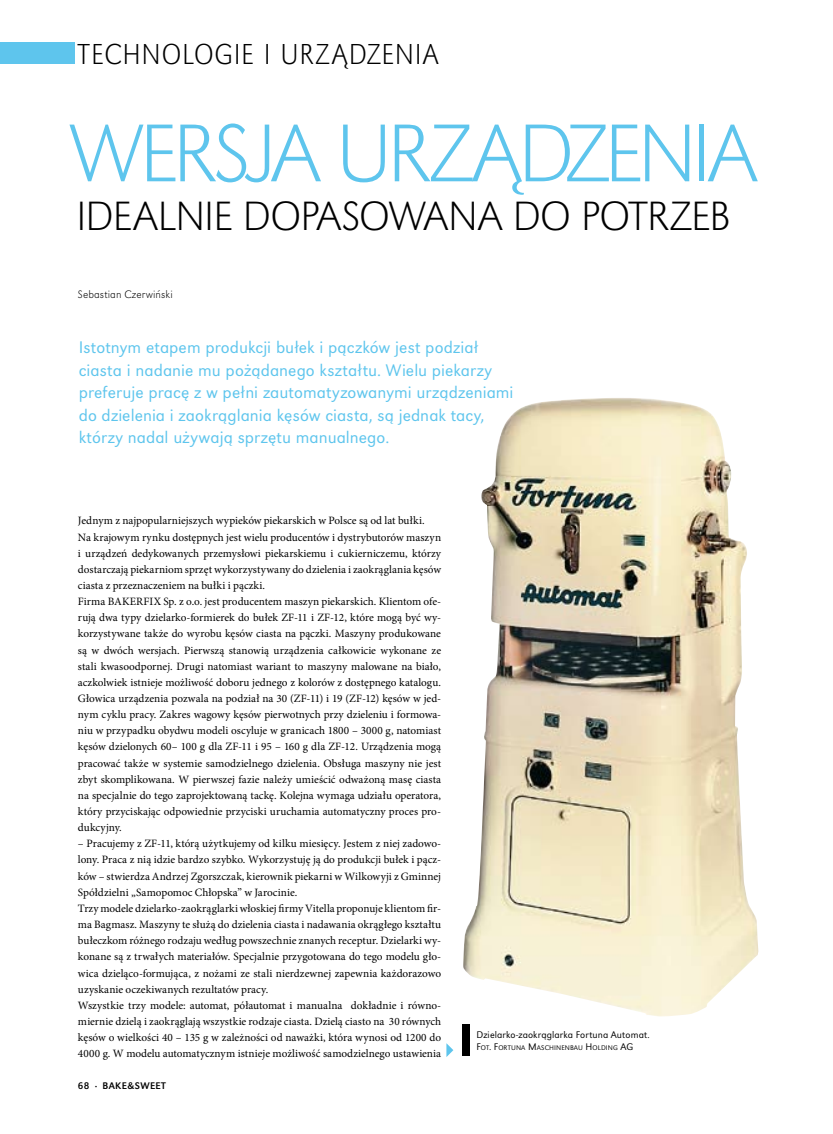
<style>
.page{position:relative;width:833px;height:1134px;background:#fff}
.page>*{position:absolute;margin:0;border:0;box-sizing:border-box;transform-origin:0 0}
.t1{font:300 expanded 85px "URW Grotesk TCE";letter-spacing:-.05em;color:#5ec5ed}
.t2{font:300 expanded 42.5px "URW Grotesk TCE";letter-spacing:-.01em;color:#000}
.t3{font:30px "URW Grotesk TCE Ext Lig Ext Nar";letter-spacing:.03em;color:#000}
.t4{font:300 17.5px/22.5px "URW Grotesk TCE";letter-spacing:.005em;color:#5ec5ed}
.t5{font:11.25px/16.1px "Minion Pro";color:#000}
.t6{font:300 expanded 11.25px "URW Grotesk TCE";letter-spacing:.01em;color:#000}
.t7{font:300 10px "URW Grotesk TCE";letter-spacing:.01em;color:#000}
.t8{font:10px "URW Grotesk TCE";letter-spacing:.025em;color:#000}
.t9{font:300 7px "URW Grotesk TCE";letter-spacing:.015em;color:#000}
.s1{font-size:10px}
</style>
<div class="page">
<div style="left:0;top:42px;width:74px;height:22px;background:#5ec5ed"></div>
<img style="left:463px;top:398px;width:295px;height:618px">
<div style="left:462px;top:1024px;width:7px;height:31px;background:#000"></div>
<svg style="left:446px;top:1043px;width:7px;height:14px"></svg>
<h3 class="t3" style="left:78px;top:36px;width:362px">TECHNOLOG IE I URZĄDZENIA</h3>
<h1 class="t1" style="left:69px;top:104px;width:652px">WERSJA URZĄDZENIA</h1>
<h2 class="t2" style="left:76px;top:191px;width:191px">IDEALNIE DOPASO</h2>
<h2 class="t2" style="left:389px;top:191px;width:337px">WANA DO POTRZEB</h2>
<p class="t6" style="left:78px;top:288px;width:96px">SEBASTIAN CZERWIŃSKI</p>
<p class="t4" style="left:79px;top:336px;width:436px">Istotnym etapem produkcji bułek i pączków jest podział ciasta i nadanie mu pożądanego kształtu. Wielu piekarzy preferuje pracę z w pełni zautomatyzowanymi urządzeniami do dzielenia i zaokrąglania kęsów ciasta, są jednak tacy, którzy nadal używają sprzętu manualnego.</p>
<p class="t5" style="left:78px;top:513px;width:365px">Jednym z najpopularniejszych wypieków piekarskich w Polsce są od lat bułki.<br>Na krajowym rynku dostępnych jest wielu producentów i dystrybutorów maszyn i urządzeń dedykowanych przemysłowi piekarskiemu i cukierniczemu, którzy dostarczają piekarniom sprzęt wykorzystywany do dzielenia i zaokrąglania kęsów ciasta z przeznaczeniem na bułki i pączki.<br>Firma BAKERFIX Sp. z o.o. jest producentem maszyn piekarskich. Klientom ofe&shy;rują dwa typy dzielarko-formierek do bułek ZF-11 i ZF-12, które mogą być wy&shy;korzystywane także do wyrobu kęsów ciasta na pączki. Maszyny produkowane są w dwóch wersjach. Pierwszą stanowią urządzenia całkowicie wykonane ze stali kwasoodpornej. Drugi natomiast wariant to maszyny malowane na biało, aczkolwiek istnieje możliwość doboru jednego z kolorów z dostępnego katalogu.<br>Głowica urządzenia pozwala na podział na 30 (ZF-11) i 19 (ZF-12) kęsów w jed&shy;nym cyklu pracy. Zakres wagowy kęsów pierwotnych przy dzieleniu i formowa&shy;niu w przypadku obydwu modeli oscyluje w granicach 1800 – 3000 g, natomiast kęsów dzielonych 60– 100 g dla ZF-11 i 95 – 160 g dla ZF-12. Urządzenia mogą pracować także w systemie samodzielnego dzielenia. Obsługa maszyny nie jest zbyt skomplikowana. W pierwszej fazie należy umieścić odważoną masę ciasta na specjalnie do tego zaprojektowaną tackę. Kolejna wymaga udziału operatora, który przyciskając odpowiednie przyciski uruchamia automatyczny proces pro&shy;dukcyjny.</p>
<p class="t5" style="left:78px;top:836px;width:365px">– Pracujemy z ZF-11, którą użytkujemy od kilku miesięcy. Jestem z niej zadowo&shy;lony. Praca z nią idzie bardzo szybko. Wykorzystuję ją do produkcji bułek i pącz&shy;ków – stwierdza Andrzej Zgorszczak, kierownik piekarni w Wilkowyji z Gminnej Spółdzielni „Samopomoc Chłopska” w Jarocinie.<br>Trzy modele dzielarko-zaokrąglarki włoskiej firmy Vitella proponuje klientom fir&shy;ma Bagmasz. Maszyny te służą do dzielenia ciasta i nadawania okrągłego kształtu bułeczkom różnego rodzaju według powszechnie znanych receptur. Dzielarki wy&shy;konane są z trwałych materiałów. Specjalnie przygotowana do tego modelu gło&shy;wica dzieląco-formująca, z nożami ze stali nierdzewnej zapewnia każdorazowo uzyskanie oczekiwanych rezultatów pracy.<br>Wszystkie trzy modele: automat, półautomat i manualna dokładnie i równo&shy;miernie dzielą i zaokrąglają wszystkie rodzaje ciasta. Dzielą ciasto na 30 równych kęsów o wielkości 40 – 135 g w zależności od naważki, która wynosi od 1200 do 4000 g. W modelu automatycznym istnieje możliwość samodzielnego ustawienia</p>
<p class="t8" style="left:78px;top:1080px;width:38px">68 · BAKE</p>
<p class="t8" style="left:127px;top:1080px;width:40px">&amp;SWEET</p>
<p class="t7" style="left:476px;top:1029px;width:175px">Dzielarko-zaokrąglarka Fortuna Automat.</p>
<p class="t9" style="left:476px;top:1043px;width:152px"><span class="s1">F</span>OT<span class="s1">. F</span>ORTUNA <span class="s1">M</span>ASCHI NENBAU <span class="s1">H</span>OLDI NG <span class="s1">AG</span></p>
</div>
